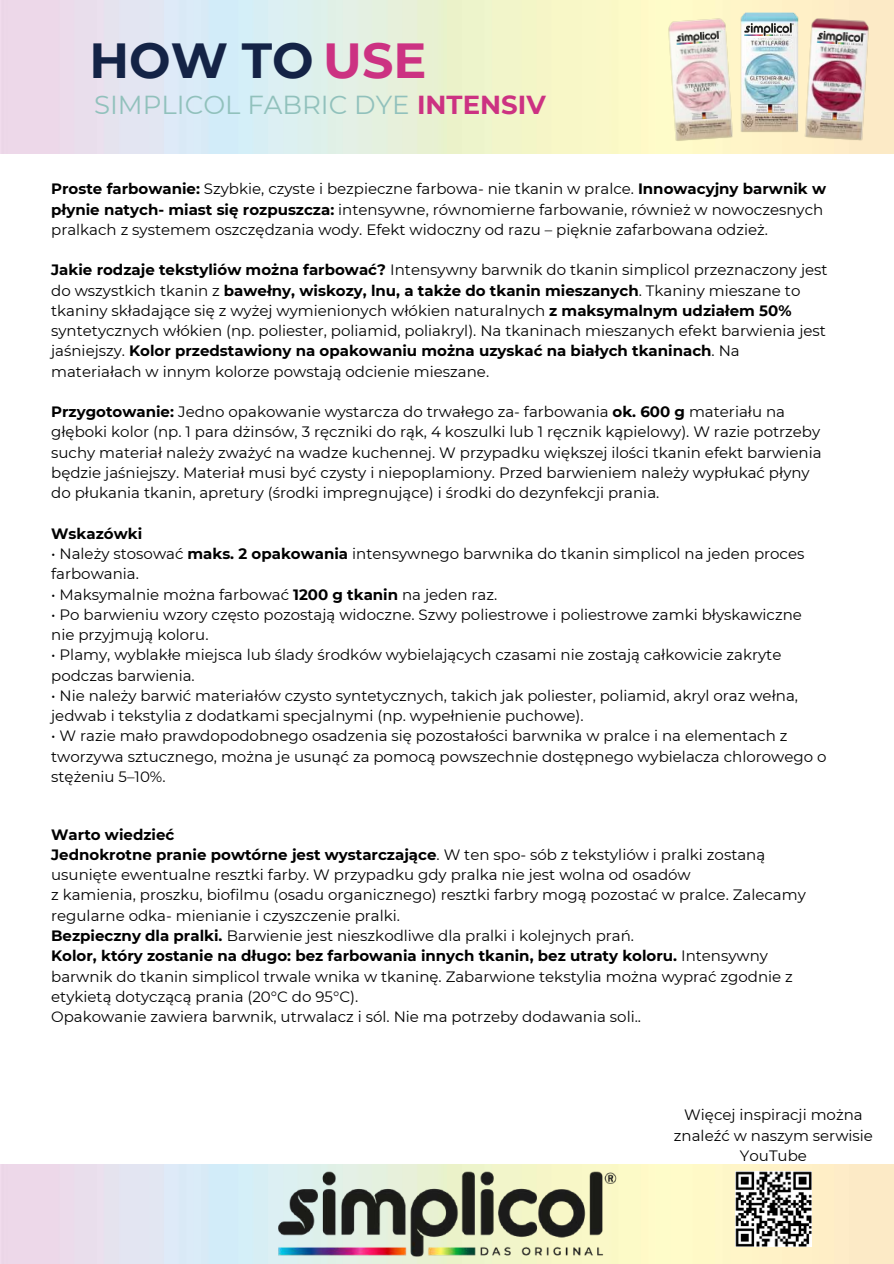
<style>
.page{position:relative;width:894px;height:1264px;background:#fff}
.page>*{position:absolute;margin:0;border:0;box-sizing:border-box;transform-origin:0 0}
.t1{font:700 49.2px "Montserrat";color:#142346}
.t2{font:25.95px "Montserrat";color:#91c1bc}
.t3{font:15px/20.2px "Montserrat";color:#000}
.t4{font:700 15px "Montserrat";color:#000}
.s1{color:#cc3282}
.s2{font-weight:700;color:#cc3282}
.s3{font-weight:700}
</style>
<div class="page">
<img style="left:0;top:1164px;width:893px;height:99px">
<img style="left:773px;top:7px;width:120px;height:145px">
<img style="left:837px;top:31px;width:28px;height:15px">
<img style="left:837px;top:112px;width:13px;height:9px">
<img style="left:627px;top:7px;width:146px;height:146px">
<img style="left:691px;top:111px;width:9px;height:9px">
<img style="left:675px;top:31px;width:25px;height:14px">
<img style="left:700px;top:4px;width:137px;height:137px">
<img style="left:755px;top:105px;width:29px;height:8px">
<img style="left:744px;top:23px;width:49px;height:13px">
<img style="left:276px;top:1171px;width:341px;height:85px">
<img style="left:735px;top:1171px;width:75px;height:75px">
<h1 class="t1" style="left:89px;top:30px;width:338px">HOW TO <span class="s1">USE</span></h1>
<h2 class="t2" style="left:94px;top:89px;width:453px">SIMPLICOL FABRIC DYE <span class="s2">INTENSIV</span></h2>
<p class="t3" style="left:51px;top:179px;width:776px"><span class="s3">Proste farbowanie:</span> Szybkie, czyste i bezpieczne farbowa- nie tkanin w pralce. <span class="s3">Innowacyjny barwnik w płynie natych- miast się rozpuszcza:</span> intensywne, równomierne farbowanie, również w nowoczesnych pralkach z systemem oszczędzania wody. Efekt widoczny od razu – pięknie zafarbowana odzież.</p>
<p class="t3" style="left:51px;top:260px;width:777px"><span class="s3">Jakie rodzaje tekstyliów można farbować?</span> Intensywny barwnik do tkanin simplicol przeznaczony jest do wszystkich tkanin z <span class="s3">bawełny, wiskozy, lnu, a także do tkanin mieszanych</span>. Tkaniny mieszane to tkaniny składające się z wyżej wymienionych włókien naturalnych <span class="s3">z maksymalnym udziałem 50% </span>syntetycznych włókien (np. poliester, poliamid, poliakryl). Na tkaninach mieszanych efekt barwienia jest jaśniejszy. <span class="s3">Kolor przedstawiony na opakowaniu można uzyskać na białych tkaninach</span>. Na materiałach w innym kolorze powstają odcienie mieszane.</p>
<p class="t3" style="left:51px;top:402px;width:771px"><span class="s3">Przygotowanie:</span> Jedno opakowanie wystarcza do trwałego za- farbowania <span class="s3">ok. 600 g</span> materiału na głęboki kolor (np. 1 para dżinsów, 3 ręczniki do rąk, 4 koszulki lub 1 ręcznik kąpielowy). W razie potrzeby suchy materiał należy zważyć na wadze kuchennej. W przypadku większej ilości tkanin efekt barwienia będzie jaśniejszy. Materiał musi być czysty i niepoplamiony. Przed barwieniem należy wypłukać płyny do płukania tkanin, apretury (środki impregnujące) i środki do dezynfekcji prania.</p>
<p class="t4" style="left:51px;top:524px;width:92px">Wskazówki</p>
<p class="t3" style="left:51px;top:543px;width:754px">• Należy stosować <span class="s3">maks. 2 opakowania</span> intensywnego barwnika do tkanin simplicol na jeden proces farbowania.</p>
<p class="t3" style="left:51px;top:584px;width:447px">• Maksymalnie można farbować <span class="s3">1200 g tkanin</span> na jeden raz.</p>
<p class="t3" style="left:51px;top:604px;width:752px">• Po barwieniu wzory często pozostają widoczne. Szwy poliestrowe i poliestrowe zamki błyskawiczne nie przyjmują koloru.</p>
<p class="t3" style="left:51px;top:645px;width:731px">• Plamy, wyblakłe miejsca lub ślady środków wybielających czasami nie zostają całkowicie zakryte podczas barwienia.</p>
<p class="t3" style="left:51px;top:685px;width:748px">• Nie należy barwić materiałów czysto syntetycznych, takich jak poliester, poliamid, akryl oraz wełna, jedwab i tekstylia z dodatkami specjalnymi (np. wypełnienie puchowe).</p>
<p class="t3" style="left:51px;top:726px;width:776px">• W razie mało prawdopodobnego osadzenia się pozostałości barwnika w pralce i na elementach z tworzywa sztucznego, można je usunąć za pomocą powszechnie dostępnego wybielacza chlorowego o stężeniu 5–10%.</p>
<p class="t3" style="left:51px;top:824px;width:756px"><span class="s3">Warto wiedzieć<br>Jednokrotne pranie powtórne jest wystarczające</span>. W ten spo- sób z tekstyliów i pralki zostaną usunięte ewentualne resztki farby. W przypadku gdy pralka nie jest wolna od osadów<br>z kamienia, proszku, biofilmu (osadu organicznego) resztki farbry mogą pozostać w pralce. Zalecamy regularne odka- mienianie i czyszczenie pralki.<br><span class="s3">Bezpieczny dla pralki.</span> Barwienie jest nieszkodliwe dla pralki i kolejnych prań.<br><span class="s3">Kolor, który zostanie na długo: bez farbowania innych tkanin, bez utraty koloru.</span> Intensywny barwnik do tkanin simplicol trwale wnika w tkaninę. Zabarwione tekstylia można wyprać zgodnie z etykietą dotyczącą prania (20°C do 95°C).<br>Opakowanie zawiera barwnik, utrwalacz i sól. Nie ma potrzeby dodawania soli..</p>
<p class="t3" style="left:673px;top:1104px;width:200px;text-align:center">Więcej inspiracji można znaleźć w naszym serwisie<br>YouTube</p>
</div>
